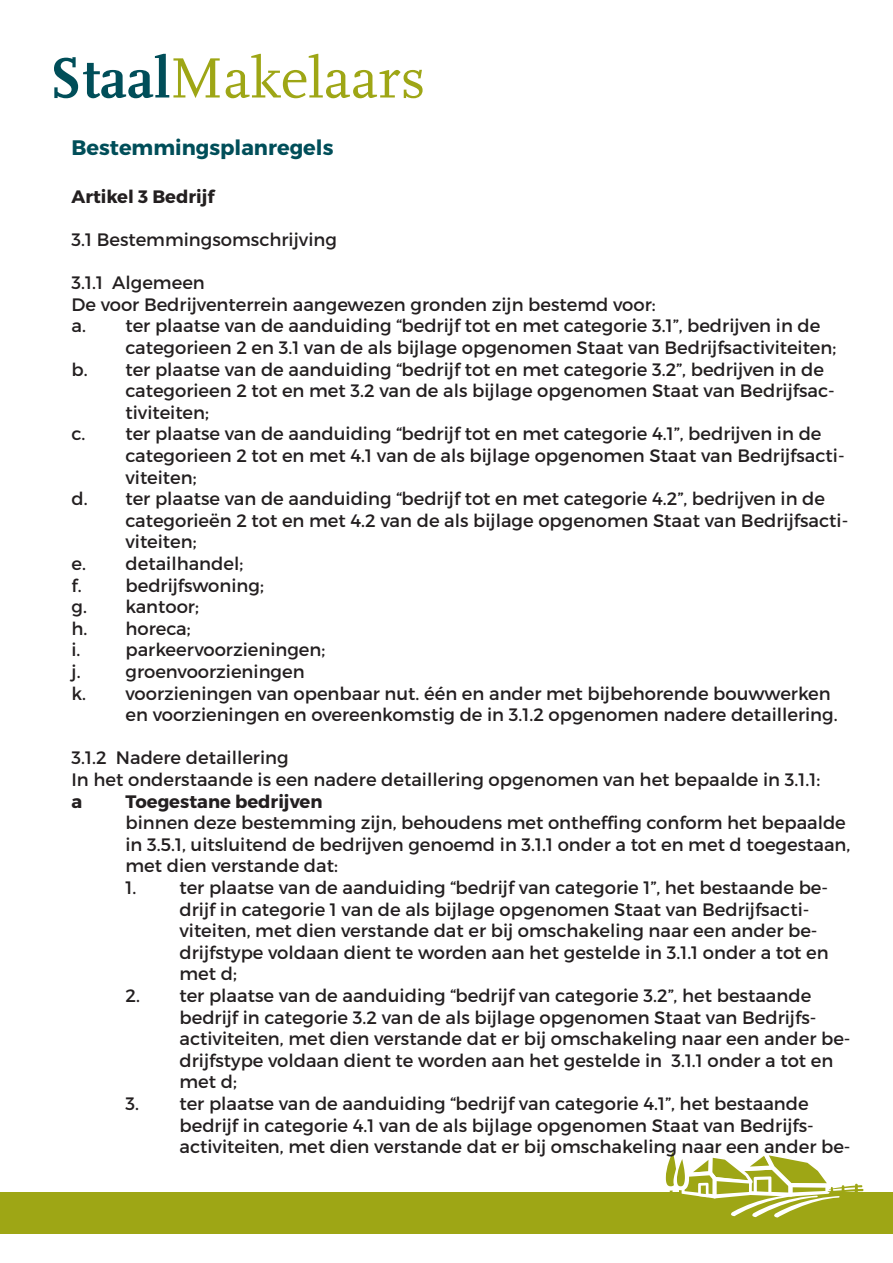
<style>
.page{position:relative;width:893px;height:1263px;background:#fff}
.page>*{position:absolute;margin:0;border:0;box-sizing:border-box;transform-origin:0 0}
.t1{font:700 21px "Montserrat";color:#004e59}
.t2{font:18px/21.6px "Montserrat";color:#231f20}
.t3{font:700 18px "Montserrat";color:#231f20}
</style>
<div class="page">
<div style="left:0;top:1192px;width:893px;height:42px;background:#9ea615"></div>
<svg style="left:54px;top:54px;width:166px;height:44px"></svg>
<svg style="left:226px;top:54px;width:197px;height:44px"></svg>
<svg style="left:665px;top:1151px;width:199px;height:67px"></svg>
<p class="t1" style="left:72px;top:134px;width:263px">Bestemmingsplanregels</p>
<p class="t3" style="left:72px;top:185px;width:144px">Artikel 3 Bedrijf</p>
<p class="t2" style="left:72px;top:229px;width:267px">3.1 Bestemmingsomschrijving</p>
<p class="t2" style="left:72px;top:272px;width:135px">3.1.1 Algemeen</p>
<p class="t2" style="left:72px;top:293px;width:586px">De voor Bedrijventerrein aangewezen gronden zijn bestemd voor:</p>
<p class="t2" style="left:72px;top:315px;width:750px">a. ter plaatse van de aanduiding “bedrijf tot en met categorie 3.1”, bedrijven in de</p>
<p class="t2" style="left:126px;top:337px;width:712px">categorieen 2 en 3.1 van de als bijlage opgenomen Staat van Bedrijfsactiviteiten;</p>
<p class="t2" style="left:72px;top:358px;width:754px">b. ter plaatse van de aanduiding “bedrijf tot en met categorie 3.2”, bedrijven in de</p>
<p class="t2" style="left:126px;top:380px;width:711px">categorieen 2 tot en met 3.2 van de als bijlage opgenomen Staat van Bedrijfsac-</p>
<p class="t2" style="left:126px;top:401px;width:85px">tiviteiten;</p>
<p class="t2" style="left:126px;top:423px;width:721px;text-indent:-54px">c. ter plaatse van de aanduiding “bedrijf tot en met categorie 4.1”, bedrijven in de categorieen 2 tot en met 4.1 van de als bijlage opgenomen Staat van Bedrijfsacti-</p>
<p class="t2" style="left:126px;top:466px;width:73px">viteiten;</p>
<p class="t2" style="left:126px;top:488px;width:724px;text-indent:-54px">d. ter plaatse van de aanduiding “bedrijf tot en met categorie 4.2”, bedrijven in de categorieën 2 tot en met 4.2 van de als bijlage opgenomen Staat van Bedrijfsacti-</p>
<p class="t2" style="left:126px;top:531px;width:73px">viteiten;</p>
<p class="t2" style="left:72px;top:553px;width:173px">e. detailhandel;</p>
<p class="t2" style="left:72px;top:574px;width:12px">f.</p>
<p class="t2" style="left:126px;top:574px;width:140px">bedrijfswoning;</p>
<p class="t2" style="left:72px;top:596px;width:129px">g. kantoor;</p>
<p class="t2" style="left:72px;top:617px;width:121px">h. horeca;</p>
<p class="t2" style="left:72px;top:639px;width:11px">i.</p>
<p class="t2" style="left:126px;top:639px;width:201px">parkeervoorzieningen;</p>
<p class="t2" style="left:72px;top:661px;width:11px">j.</p>
<p class="t2" style="left:126px;top:661px;width:181px">groenvoorzieningen</p>
<p class="t2" style="left:72px;top:682px;width:761px">k. voorzieningen van openbaar nut. één en ander met bijbehorende bouwwerken</p>
<p class="t2" style="left:126px;top:704px;width:714px">en voorzieningen en overeenkomstig de in 3.1.2 opgenomen nadere detaillering.</p>
<p class="t2" style="left:72px;top:747px;width:219px">3.1.2 Nadere detaillering</p>
<p class="t2" style="left:72px;top:769px;width:750px">In het onderstaande is een nadere detaillering opgenomen van het bepaalde in 3.1.1:</p>
<p class="t3" style="left:72px;top:790px;width:12px">a</p>
<p class="t3" style="left:126px;top:790px;width:199px">Toegestane bedrijven</p>
<p class="t2" style="left:126px;top:812px;width:726px">binnen deze bestemming zijn, behoudens met ontheffing conform het bepaalde in 3.5.1, uitsluitend de bedrijven genoemd in 3.1.1 onder a tot en met d toegestaan,</p>
<p class="t2" style="left:126px;top:855px;width:214px">met dien verstande dat:</p>
<p class="t2" style="left:126px;top:877px;width:704px">1. ter plaatse van de aanduiding “bedrijf van categorie 1”, het bestaande be-</p>
<p class="t2" style="left:180px;top:898px;width:631px">drijf in categorie 1 van de als bijlage opgenomen Staat van Bedrijfsacti-</p>
<p class="t2" style="left:180px;top:920px;width:640px">viteiten, met dien verstande dat er bij omschakeling naar een ander be-</p>
<p class="t2" style="left:180px;top:941px;width:651px">drijfstype voldaan dient te worden aan het gestelde in 3.1.1 onder a tot en</p>
<p class="t2" style="left:180px;top:963px;width:59px">met d;</p>
<p class="t2" style="left:126px;top:985px;width:687px">2. ter plaatse van de aanduiding “bedrijf van categorie 3.2”, het bestaande</p>
<p class="t2" style="left:180px;top:1006px;width:638px">bedrijf in categorie 3.2 van de als bijlage opgenomen Staat van Bedrijfs-</p>
<p class="t2" style="left:180px;top:1028px;width:672px">activiteiten, met dien verstande dat er bij omschakeling naar een ander be-</p>
<p class="t2" style="left:180px;top:1049px;width:655px">drijfstype voldaan dient te worden aan het gestelde in 3.1.1 onder a tot en</p>
<p class="t2" style="left:180px;top:1071px;width:59px">met d;</p>
<p class="t2" style="left:126px;top:1093px;width:685px">3. ter plaatse van de aanduiding “bedrijf van categorie 4.1”, het bestaande</p>
<p class="t2" style="left:180px;top:1114px;width:636px">bedrijf in categorie 4.1 van de als bijlage opgenomen Staat van Bedrijfs-</p>
<p class="t2" style="left:180px;top:1136px;width:672px">activiteiten, met dien verstande dat er bij omschakeling naar een ander be-</p>
</div>
